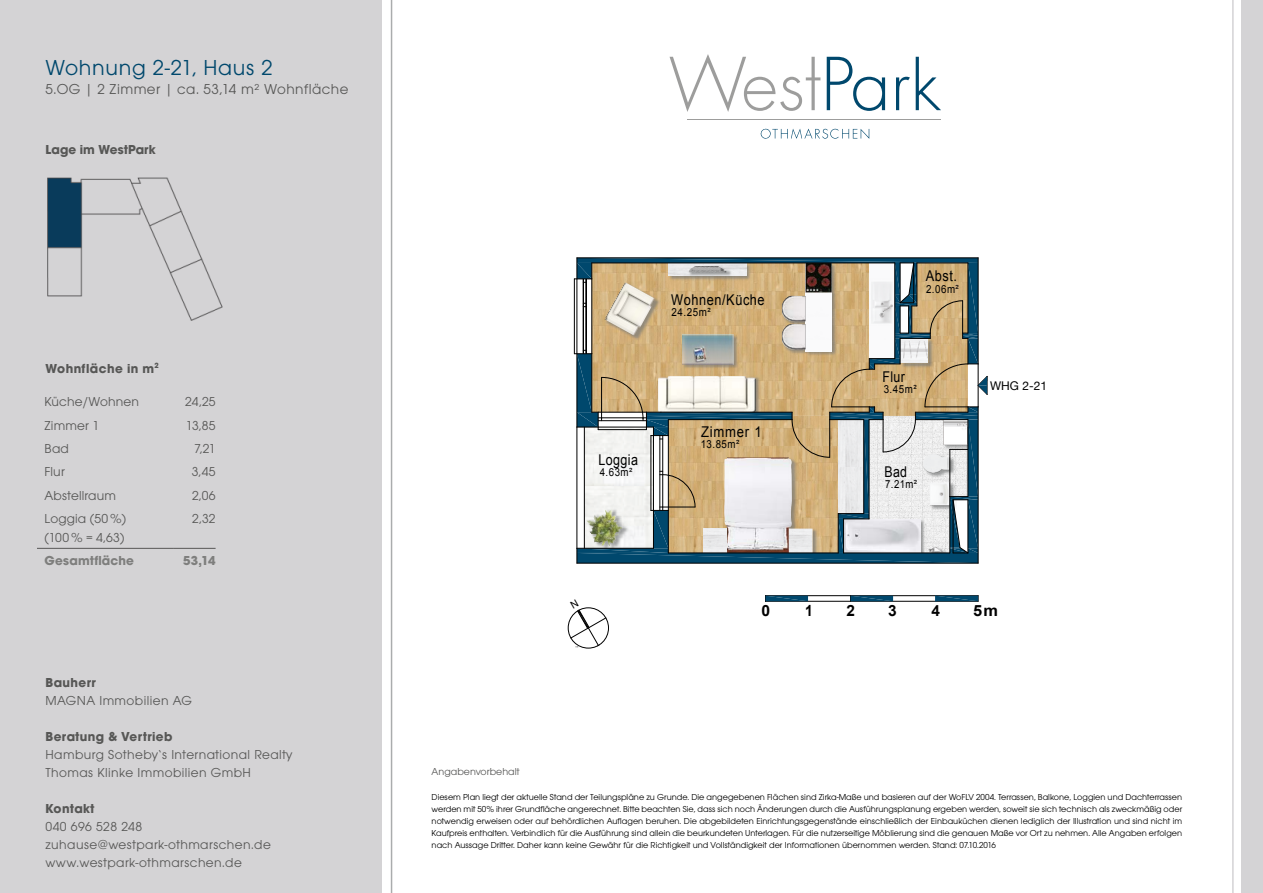
<style>
.page{position:relative;width:1263px;height:893px;background:#fff}
.page>*{position:absolute;margin:0;border:0;box-sizing:border-box;transform-origin:0 0}
.t1{font:22.5px "Avant Garde Gothic Itc T";letter-spacing:.03em;color:#00486d}
.t2{font:700 15.45px "Arial";color:#000}
.t3{font:700 15.45px "Arial";color:#000;scale:1.06 1}
.t4{font:700 15.45px "Arial";color:#000;scale:.9 1}
.t5{font:15px "Avant Garde Gothic Itc T";letter-spacing:.03em;color:#575756}
.t6{font:14.85px "Arial";letter-spacing:.04em;color:#000;scale:.86 1}
.t7{font:14.85px "Arial";letter-spacing:.04em;color:#000;scale:.84 1}
.t8{font:14.85px "Arial";letter-spacing:.04em;color:#000;scale:.89 1}
.t9{font:14.85px "Arial";letter-spacing:.04em;color:#000;scale:.83 1}
.t10{font:13.5px/18px "Avant Garde Gothic Itc T";letter-spacing:.03em;color:#575756}
.t11{font:700 13.5px "Avant Garde Gothic Itc T";letter-spacing:.03em;color:#575756}
.t12{font:13.5px/18.1px "Avant Garde Gothic Itc T";letter-spacing:.01em;color:#575756}
.t13{font:700 13.5px "Avant Garde Gothic Itc T";letter-spacing:.015em;color:#7e7e7d}
.t14{font:700 13.5px "Avant Garde Gothic Itc T";letter-spacing:.005em;color:#575756}
.t15{font:12px "Helvetica Neue";color:#000}
.t16{font:11.85px "Arial";color:#000}
.t17{font:11.1px "Arial";letter-spacing:.05em;color:#000;scale:.88 1}
.t18{font:11.1px "Arial";letter-spacing:.05em;color:#000;scale:.87 1}
.t19{font:11.1px "Arial";letter-spacing:.05em;color:#000;scale:.86 1}
.t20{font:10.5px "Avant Garde Gothic Itc T";color:#575756}
.t21{font:9px/12px "Avant Garde Gothic Itc T";color:#000;text-align:justify}
</style>
<div class="page">
<hr style="left:391px;top:0;width:1px;height:893px;background:#aaacad">
<div style="left:0;top:0;width:382px;height:893px;background:#d4d3d5"></div>
<svg style="left:760px;top:128px;width:109px;height:11px"></svg>
<svg style="left:669px;top:54px;width:151px;height:58px"></svg>
<svg style="left:827px;top:57px;width:58px;height:54px"></svg>
<svg style="left:896px;top:77px;width:14px;height:33px"></svg>
<svg style="left:916px;top:57px;width:25px;height:53px"></svg>
<hr style="left:687px;top:119px;width:254px;height:1px;background:#9d9d9c">
<hr style="left:1232px;top:0;width:1px;height:893px;background:#d4d3d5">
<div style="left:1242px;top:0;width:21px;height:893px;background:#d4d3d5"></div>
<img style="left:47px;top:177px;width:176px;height:144px">
<hr style="left:37px;top:548px;width:136px;height:1px;background:#575756">
<hr style="left:173px;top:548px;width:43px;height:1px;background:#575756">
<div style="left:568px;top:608px;width:40px;height:40px;border:1px solid #000;border-radius:50%"></div>
<hr style="left:765px;top:595px;width:213px;height:1px;background:#000">
<hr style="left:765px;top:601px;width:213px;height:1px;background:#000">
<svg style="left:850px;top:596px;width:43px;height:5px"></svg>
<svg style="left:765px;top:596px;width:43px;height:5px"></svg>
<svg style="left:935px;top:596px;width:44px;height:5px"></svg>
<hr style="left:577px;top:563px;width:401px;height:1px;background:#000">
<svg style="left:574px;top:258px;width:414px;height:305px"></svg>
<hr style="left:577px;top:427px;width:1px;height:121px;background:#000">
<svg style="left:570px;top:607px;width:36px;height:41px"></svg>
<h1 class="t1" style="left:45px;top:54px;width:229px">Wohnung 2-21, Haus 2</h1>
<h3 class="t5" style="left:45px;top:81px;width:304px">5.OG | 2 Zimmer | ca. 53,14 m² Wohnfläche</h3>
<h3 class="t14" style="left:45px;top:141px;width:112px">Lage im WestPark</h3>
<h3 class="t11" style="left:45px;top:360px;width:115px">Wohnfläche in m<sup>2</sup></h3>
<h3 class="t12" style="left:45px;top:392px;width:96px">Küche/Wohnen</h3>
<h3 class="t10" style="left:185px;top:393px;width:32px">24,25</h3>
<h3 class="t10" style="left:45px;top:416px;width:56px">Zimmer 1</h3>
<h3 class="t10" style="left:186px;top:416px;width:31px">13,85</h3>
<h3 class="t10" style="left:45px;top:439px;width:26px">Bad</h3>
<h3 class="t10" style="left:194px;top:439px;width:23px">7,21</h3>
<h3 class="t10" style="left:45px;top:463px;width:22px">Flur</h3>
<h3 class="t10" style="left:192px;top:463px;width:25px">3,45</h3>
<h3 class="t12" style="left:45px;top:486px;width:73px">Abstellraum</h3>
<h3 class="t10" style="left:192px;top:486px;width:25px">2,06</h3>
<h3 class="t12" style="left:45px;top:510px;width:83px">Loggia (50%) (100% = 4,63)</h3>
<h3 class="t10" style="left:192px;top:510px;width:25px">2,32</h3>
<h3 class="t13" style="left:45px;top:552px;width:91px">Gesamtfläche</h3>
<h3 class="t13" style="left:183px;top:552px;width:34px">53,14</h3>
<h3 class="t11" style="left:45px;top:674px;width:52px">Bauherr</h3>
<h3 class="t10" style="left:45px;top:691px;width:148px">MAGNA Immobilien AG</h3>
<h3 class="t11" style="left:45px;top:728px;width:129px">Beratung &amp; Vertrieb</h3>
<h3 class="t10" style="left:45px;top:745px;width:249px">Hamburg Sotheby‘s International Realty<br>Thomas Klinke Immobilien GmbH</h3>
<h3 class="t11" style="left:45px;top:800px;width:50px">Kontakt</h3>
<h3 class="t10" style="left:45px;top:817px;width:227px">040 696 528 248 zuhause@westpark-othmarschen.de www.westpark-othmarschen.de</h3>
<h3 class="t6" style="left:671px;top:290px;width:110px">Wohnen/Küche</h3>
<p class="t17" style="left:672px;top:305px;width:46px">24.25m²</p>
<h3 class="t7" style="left:598px;top:450px;width:49px">Loggia</h3>
<p class="t18" style="left:600px;top:465px;width:39px">4.63m²</p>
<h3 class="t8" style="left:701px;top:422px;width:70px">Zimmer 1</h3>
<p class="t18" style="left:701px;top:437px;width:46px">13.85m²</p>
<h3 class="t6" style="left:926px;top:266px;width:38px">Abst.</h3>
<p class="t17" style="left:926px;top:282px;width:39px">2.06m²</p>
<h3 class="t7" style="left:883px;top:367px;width:28px">Flur</h3>
<h3 class="t15" style="left:990px;top:377px;width:58px">WHG 2-21</h3>
<p class="t17" style="left:884px;top:382px;width:39px">3.45m²</p>
<h3 class="t16" style="left:989px;top:379px;width:51px">WHG 2-9</h3>
<h3 class="t9" style="left:884px;top:462px;width:29px">Bad</h3>
<p class="t19" style="left:885px;top:477px;width:39px">7.21m²</p>
<h2 class="t2" style="left:761px;top:600px;width:10px">0</h2>
<h2 class="t4" style="left:805px;top:600px;width:10px">1</h2>
<h2 class="t2" style="left:847px;top:600px;width:10px">2</h2>
<h2 class="t2" style="left:888px;top:600px;width:10px">3</h2>
<h2 class="t2" style="left:931px;top:600px;width:10px">4</h2>
<h2 class="t3" style="left:973px;top:600px;width:25px">5m</h2>
<p class="t20" style="left:432px;top:766px;width:89px">Angabenvorbehalt</p>
<p class="t21" style="left:432px;top:791px;width:752px">Diesem Plan liegt der aktuelle Stand der Teilungspläne zu Grunde. Die angegebenen Flächen sind Zirka-Maße und basieren auf der WoFLV 2004. Terrassen, Balkone, Loggien und Dachterrassen werden mit 50% ihrer Grundfläche angerechnet. Bitte beachten Sie, dass sich noch Änderungen durch die Ausführungsplanung ergeben werden, soweit sie sich technisch als zweckmäßig oder notwendig erweisen oder auf behördlichen Auflagen beruhen. Die abgebildeten Einrichtungsgegenstände einschließlich der Einbauküchen dienen lediglich der Illustration und sind nicht im Kaufpreis enthalten. Verbindlich für die Ausführung sind allein die beurkundeten Unterlagen. Für die nutzerseitige Möblierung sind die genauen Maße vor Ort zu nehmen. Alle Angaben erfolgen nach Aussage Dritter. Daher kann keine Gewähr für die Richtigkeit und Vollständigkeit der Informationen übernommen werden. Stand: 07.10.2016</p>
</div>
